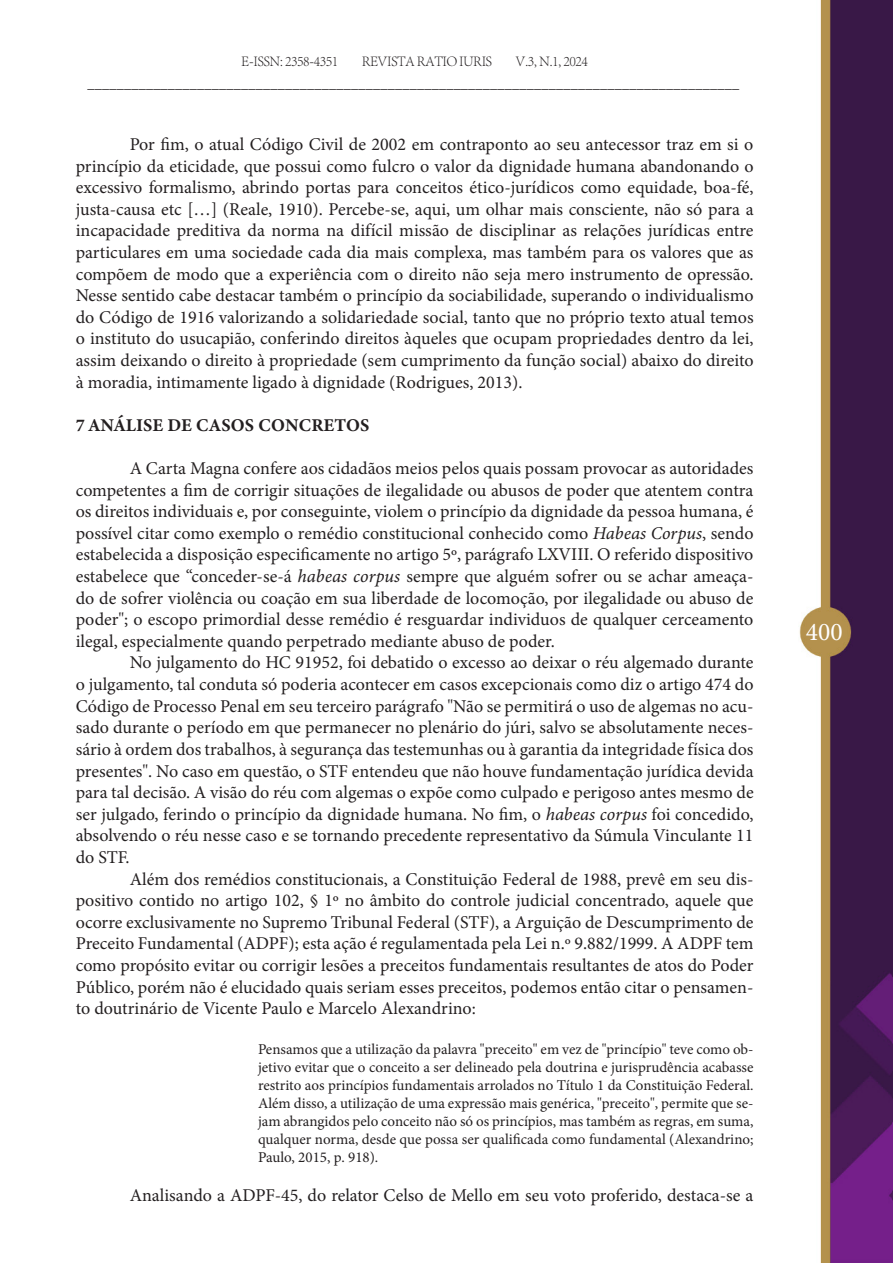
<style>
.page{position:relative;width:893px;height:1263px;background:#fff}
.page>*{position:absolute;margin:0;border:0;box-sizing:border-box;transform-origin:0 0}
.t1{font:25.5px "Minion Pro";color:#fff}
.t2{font:18px/21.6px "Minion Pro";color:#231f20;text-align:justify}
.t3{font:18px "Minion Variable Concept";letter-spacing:.01em;color:#231f20}
.t4{font:15px/18px "Minion Pro";color:#231f20;text-align:justify}
.t5{font:300 15px "Adobe Song Std";letter-spacing:-.04em;color:#231f20;scale:.95 1}
.s1{font-family:"Minion Variable Concept";font-style:italic}
</style>
<div class="page">
<img style="left:799px;top:0;width:94px;height:1263px">
<p class="t5" style="left:241px;top:52px;width:104px">E-ISSN: 2358-4351</p>
<p class="t5" style="left:362px;top:52px;width:139px">REVISTA RATIO IURIS</p>
<p class="t5" style="left:515px;top:52px;width:78px">V.3, N.1, 2024</p>
<p class="t5" style="left:87px;top:75px;width:687px">_________________________________________________________________________________________</p>
<p class="t2" style="left:76px;top:134px;width:679px;text-indent:54px">Por fim, o atual Código Civil de 2002 em contraponto ao seu antecessor traz em si o princípio da eticidade, que possui como fulcro o valor da dignidade humana abandonando o excessivo formalismo, abrindo portas para conceitos ético-jurídicos como equidade, boa-fé, justa-causa etc […] (Reale, 1910). Percebe-se, aqui, um olhar mais consciente, não só para a incapacidade preditiva da norma na difícil missão de disciplinar as relações jurídicas entre particulares em uma sociedade cada dia mais complexa, mas também para os valores que as compõem de modo que a experiência com o direito não seja mero instrumento de opressão.<br>Nesse sentido cabe destacar também o princípio da sociabilidade, superando o individualismo do Código de 1916 valorizando a solidariedade social, tanto que no próprio texto atual temos o instituto do usucapião, conferindo direitos àqueles que ocupam propriedades dentro da lei, assim deixando o direito à propriedade (sem cumprimento da função social) abaixo do direito à moradia, intimamente ligado à dignidade (Rodrigues, 2013).</p>
<p class="t3" style="left:76px;top:412px;width:295px">7 ANÁLISE DE CASOS CONCRETOS</p>
<p class="t2" style="left:76px;top:458px;width:679px;text-indent:54px">A Carta Magna confere aos cidadãos meios pelos quais possam provocar as autoridades competentes a fim de corrigir situações de ilegalidade ou abusos de poder que atentem contra os direitos individuais e, por conseguinte, violem o princípio da dignidade da pessoa humana, é possível citar como exemplo o remédio constitucional conhecido como <span class="s1">Habeas Corpus</span>, sendo estabelecida a disposição especificamente no artigo 5º, parágrafo LXVIII. O referido dispositivo estabelece que “conceder-se-á <span class="s1">habeas corpus</span> sempre que alguém sofrer ou se achar ameaça&shy;do de sofrer violência ou coação em sua liberdade de locomoção, por ilegalidade ou abuso de poder"; o escopo primordial desse remédio é resguardar individuos de qualquer cerceamento ilegal, especialmente quando perpetrado mediante abuso de poder.</p>
<p class="t2" style="left:76px;top:652px;width:679px;text-indent:54px">No julgamento do HC 91952, foi debatido o excesso ao deixar o réu algemado durante o julgamento, tal conduta só poderia acontecer em casos excepcionais como diz o artigo 474 do Código de Processo Penal em seu terceiro parágrafo "Não se permitirá o uso de algemas no acu&shy;sado durante o período em que permanecer no plenário do júri, salvo se absolutamente neces&shy;sário à ordem dos trabalhos, à segurança das testemunhas ou à garantia da integridade física dos presentes". No caso em questão, o STF entendeu que não houve fundamentação jurídica devida para tal decisão. A visão do réu com algemas o expõe como culpado e perigoso antes mesmo de ser julgado, ferindo o princípio da dignidade humana. No fim, o <span class="s1">habeas corpus</span> foi concedido, absolvendo o réu nesse caso e se tornando precedente representativo da Súmula Vinculante 11 do STF.</p>
<p class="t2" style="left:76px;top:868px;width:679px;text-indent:54px">Além dos remédios constitucionais, a Constituição Federal de 1988, prevê em seu dis&shy;positivo contido no artigo 102, § 1º no âmbito do controle judicial concentrado, aquele que ocorre exclusivamente no Supremo Tribunal Federal (STF), a Arguição de Descumprimento de Preceito Fundamental (ADPF); esta ação é regulamentada pela Lei n.º 9.882/1999. A ADPF tem como propósito evitar ou corrigir lesões a preceitos fundamentais resultantes de atos do Poder Público, porém não é elucidado quais seriam esses preceitos, podemos então citar o pensamen&shy;to doutrinário de Vicente Paulo e Marcelo Alexandrino:</p>
<p class="t4" style="left:258px;top:1040px;width:497px">Pensamos que a utilização da palavra "preceito" em vez de "princípio" teve como ob&shy;jetivo evitar que o conceito a ser delineado pela doutrina e jurisprudência acabasse restrito aos princípios fundamentais arrolados no Título 1 da Constituição Federal.<br>Além disso, a utilização de uma expressão mais genérica, "preceito", permite que se&shy;jam abrangidos pelo conceito não só os princípios, mas também as regras, em suma, qualquer norma, desde que possa ser qualificada como fundamental (Alexandrino; Paulo, 2015, p. 918).</p>
<p class="t2" style="left:130px;top:1185px;width:625px">Analisando a ADPF-45, do relator Celso de Mello em seu voto proferido, destaca-se a</p>
<p class="t1" style="left:806px;top:615px;width:38px">400</p>
</div>
